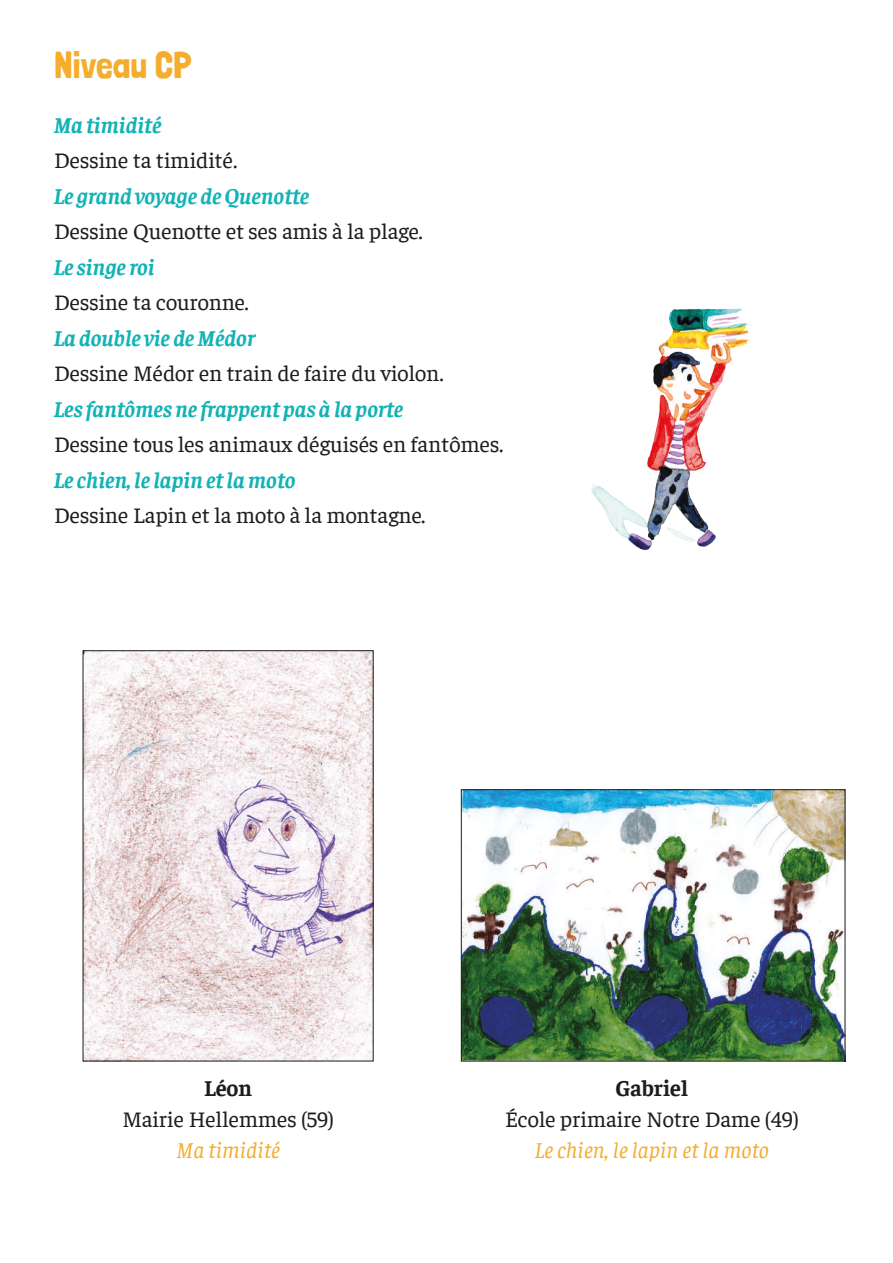
<style>
.page{position:relative;width:893px;height:1263px;background:#fff}
.page>*{position:absolute;margin:0;border:0;box-sizing:border-box;transform-origin:0 0}
.t1{font:37.5px "Londrina Solid";color:#f4ad2d}
.t2{font:22.5px "Faustina";color:#1d1d1b}
.t3{font:italic 700 22.5px "Faustina";color:#12b3b6}
.t4{font:italic 22.5px "Faustina";color:#f4ad2d}
.t5{font:700 22.5px "Faustina";color:#1d1d1b}
</style>
<div class="page">
<img style="left:463px;top:791px;width:380px;height:268px">
<div style="left:461px;top:789px;width:384px;height:272px;border:1px solid #1d1d1b"></div>
<img style="left:85px;top:652px;width:287px;height:407px">
<div style="left:83px;top:650px;width:291px;height:411px;border:1px solid #1d1d1b"></div>
<img style="left:591px;top:308px;width:158px;height:243px">
<h1 class="t1" style="left:54px;top:43px;width:139px">Niveau CP</h1>
<p class="t3" style="left:54px;top:109px;width:109px">Ma timidité</p>
<p class="t2" style="left:54px;top:145px;width:185px">Dessine ta timidité.</p>
<p class="t3" style="left:54px;top:180px;width:257px">Le grand voyage de Quenotte</p>
<p class="t2" style="left:54px;top:216px;width:370px">Dessine Quenotte et ses amis à la plage.</p>
<p class="t3" style="left:54px;top:251px;width:102px">Le singe roi</p>
<p class="t2" style="left:54px;top:287px;width:196px">Dessine ta couronne.</p>
<p class="t3" style="left:54px;top:322px;width:202px">La double vie de Médor</p>
<p class="t2" style="left:54px;top:358px;width:391px">Dessine Médor en train de faire du violon.</p>
<p class="t3" style="left:54px;top:393px;width:351px">Les fantômes ne frappent pas à la porte</p>
<p class="t2" style="left:54px;top:429px;width:451px">Dessine tous les animaux déguisés en fantômes.</p>
<p class="t3" style="left:54px;top:464px;width:243px">Le chien, le lapin et la moto</p>
<p class="t2" style="left:54px;top:500px;width:373px">Dessine Lapin et la moto à la montagne.</p>
<p class="t5" style="left:204px;top:1072px;width:50px">Léon</p>
<p class="t2" style="left:122px;top:1104px;width:213px">Mairie Hellemmes (59)</p>
<p class="t4" style="left:176px;top:1135px;width:105px">Ma timidité</p>
<p class="t5" style="left:615px;top:1072px;width:74px">Gabriel</p>
<p class="t2" style="left:505px;top:1104px;width:295px">École primaire Notre Dame (49)</p>
<p class="t4" style="left:535px;top:1135px;width:236px">Le chien, le lapin et la moto</p>
</div>
